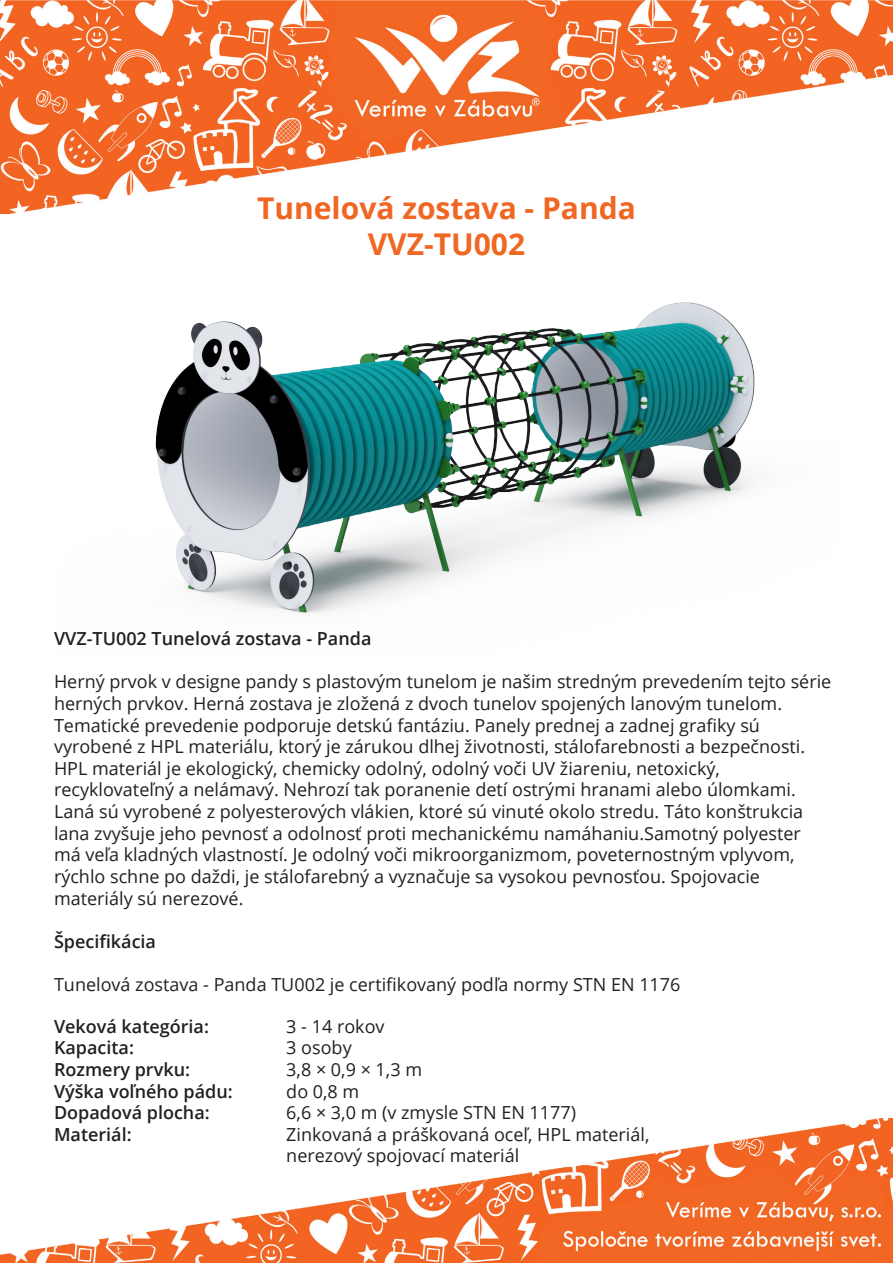
<style>
.page{position:relative;width:893px;height:1263px;background:#fff}
.page>*{position:absolute;margin:0;border:0;box-sizing:border-box;transform-origin:0 0}
.Veľký_Nádpis_-_Oranžová_-_20pt{font:700 30px "Open Sans";color:#f06623}
.Text_čierna_12pt{font:18px/21.6px "Open Sans";color:#231f20}
.Malý_nádpis_-_čierna_12pt{font:600 18px "Open Sans";color:#231f20}
</style>
<div class="page">
<img style="left:0;top:0;width:893px;height:214px">
<img style="left:0;top:1118px;width:893px;height:145px">
<img style="left:155px;top:302px;width:600px;height:311px">
<p class="Veľký_Nádpis_-_Oranžová_-_20pt" style="left:257px;top:187px;width:380px">Tunelová zostava - Panda</p>
<p class="Veľký_Nádpis_-_Oranžová_-_20pt" style="left:368px;top:223px;width:159px">VVZ-TU002</p>
<p class="Malý_nádpis_-_čierna_12pt" style="left:54px;top:626px;width:319px">VVZ-TU002 Tunelová zostava - Panda</p>
<p class="Text_čierna_12pt" style="left:54px;top:671px;width:779px">Herný prvok v designe pandy s plastovým tunelom je našim stredným prevedením tejto série herných prvkov. Herná zostava je zložená z dvoch tunelov spojených lanovým tunelom.</p>
<p class="Text_čierna_12pt" style="left:54px;top:714px;width:707px">Tematické prevedenie podporuje detskú fantáziu. Panely prednej a zadnej grafiky sú</p>
<p class="Text_čierna_12pt" style="left:54px;top:735px;width:753px">vyrobené z HPL materiálu, ktorý je zárukou dlhej životnosti, stálofarebnosti a bezpečnosti.</p>
<p class="Text_čierna_12pt" style="left:54px;top:757px;width:667px">HPL materiál je ekologický, chemicky odolný, odolný voči UV žiareniu, netoxický,</p>
<p class="Text_čierna_12pt" style="left:54px;top:779px;width:751px">recyklovateľný a nelámavý. Nehrozí tak poranenie detí ostrými hranami alebo úlomkami.<br>Laná sú vyrobené z polyesterových vlákien, ktoré sú vinuté okolo stredu. Táto konštrukcia lana zvyšuje jeho pevnosť a odolnosť proti mechanickému namáhaniu.Samotný polyester</p>
<p class="Text_čierna_12pt" style="left:54px;top:843px;width:742px">má veľa kladných vlastností. Je odolný voči mikroorganizmom, poveternostným vplyvom, rýchlo schne po daždi, je stálofarebný a vyznačuje sa vysokou pevnosťou. Spojovacie</p>
<p class="Text_čierna_12pt" style="left:54px;top:887px;width:191px">materiály sú nerezové.</p>
<p class="Malý_nádpis_-_čierna_12pt" style="left:54px;top:929px;width:104px">Špecifikácia</p>
<p class="Text_čierna_12pt" style="left:54px;top:973px;width:628px">Tunelová zostava - Panda TU002 je certifikovaný podľa normy STN EN 1176</p>
<p class="Malý_nádpis_-_čierna_12pt" style="left:54px;top:1014px;width:156px">Veková kategória:</p>
<p class="Malý_nádpis_-_čierna_12pt" style="left:54px;top:1035px;width:81px">Kapacita:</p>
<p class="Malý_nádpis_-_čierna_12pt" style="left:54px;top:1057px;width:138px">Rozmery prvku:</p>
<p class="Malý_nádpis_-_čierna_12pt" style="left:54px;top:1079px;width:180px">Výška voľného pádu:</p>
<p class="Malý_nádpis_-_čierna_12pt" style="left:54px;top:1100px;width:157px">Dopadová plocha:</p>
<p class="Malý_nádpis_-_čierna_12pt" style="left:54px;top:1122px;width:79px">Materiál:</p>
<p class="Text_čierna_12pt" style="left:286px;top:1015px;width:100px">3 - 14 rokov</p>
<p class="Text_čierna_12pt" style="left:286px;top:1036px;width:67px">3 osoby</p>
<p class="Text_čierna_12pt" style="left:286px;top:1058px;width:137px">3,8 × 0,9 × 1,3 m</p>
<p class="Text_čierna_12pt" style="left:286px;top:1080px;width:75px">do 0,8 m</p>
<p class="Text_čierna_12pt" style="left:286px;top:1101px;width:291px">6,6 × 3,0 m (v zmysle STN EN 1177)</p>
<p class="Text_čierna_12pt" style="left:286px;top:1123px;width:365px">Zinkovaná a práškovaná oceľ, HPL materiál,</p>
<p class="Text_čierna_12pt" style="left:286px;top:1144px;width:235px">nerezový spojovací materiál</p>
</div>
